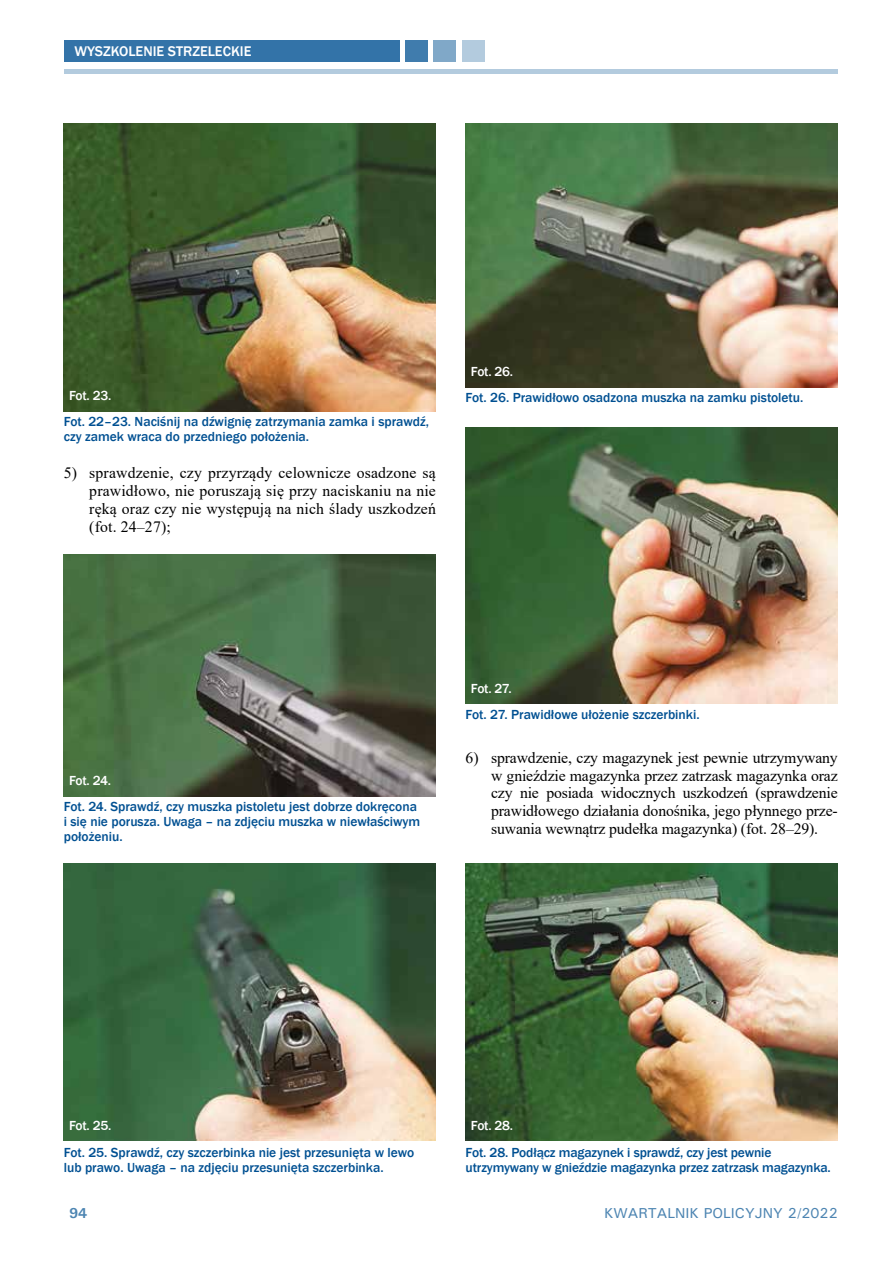
<style>
.page{position:relative;width:893px;height:1263px;background:#fff}
.page>*{position:absolute;margin:0;border:0;box-sizing:border-box;transform-origin:0 0}
.t1{font:15.75px/17.9px "Times New Roman";color:#000;text-align:justify}
.t2{font:500 14.4px "Univers";color:#4d85b2}
.t3{font:500 14.4px "Franklin Gothic";color:#fff}
.t4{font:700 14.4px "Univers";color:#4d85b2}
.t5{font:500 13.5px/15px "Franklin Gothic";color:#005092}
.t6{font:500 13.5px "Franklin Gothic";letter-spacing:-.02em;color:#fff}
</style>
<div class="page">
<hr style="left:64px;top:70px;width:774px;height:4px;background:#b3cbde">
<div style="left:64px;top:41px;width:336px;height:21px;background:#3373a8"></div>
<div style="left:405px;top:41px;width:23px;height:21px;background:#407cad"></div>
<div style="left:433px;top:41px;width:23px;height:21px;background:#80a8c8"></div>
<div style="left:462px;top:41px;width:23px;height:21px;background:#b3cbde"></div>
<img style="left:64px;top:863px;width:372px;height:278px">
<img style="left:466px;top:863px;width:372px;height:278px">
<img style="left:466px;top:123px;width:372px;height:264px">
<img style="left:466px;top:427px;width:372px;height:277px">
<img style="left:64px;top:554px;width:372px;height:243px">
<img style="left:64px;top:123px;width:372px;height:289px">
<p class="t3" style="left:74px;top:43px;width:179px">WYSZKOLENIE STRZELECKIE</p>
<p class="t6" style="left:69px;top:387px;width:44px">Fot. 23.</p>
<p class="t5" style="left:64px;top:414px;width:367px">Fot. 22–23. Naciśnij na dźwignię zatrzymania zamka i sprawdź, czy zamek wraca do przedniego położenia.</p>
<p class="t1" style="left:89px;top:464px;width:348px;text-indent:-26px">5) sprawdzenie, czy przyrządy celownicze osadzone są prawidłowo, nie poruszają się przy naciskaniu na nie ręką oraz czy nie występują na nich ślady uszkodzeń (fot. 24–27);</p>
<p class="t6" style="left:471px;top:363px;width:44px">Fot. 26.</p>
<p class="t5" style="left:466px;top:390px;width:339px">Fot. 26. Prawidłowo osadzona muszka na zamku pistoletu.</p>
<p class="t6" style="left:69px;top:772px;width:43px">Fot. 24.</p>
<p class="t5" style="left:64px;top:799px;width:358px">Fot. 24. Sprawdź, czy muszka pistoletu jest dobrze dokręcona i się nie porusza. Uwaga – na zdjęciu muszka w niewłaściwym położeniu.</p>
<p class="t6" style="left:471px;top:680px;width:42px">Fot. 27.</p>
<p class="t5" style="left:466px;top:707px;width:236px">Fot. 27. Prawidłowe ułożenie szczerbinki.</p>
<p class="t1" style="left:491px;top:748px;width:348px;text-indent:-26px">6) sprawdzenie, czy magazynek jest pewnie utrzymywany w gnieździe magazynka przez zatrzask magazynka oraz czy nie posiada widocznych uszkodzeń (sprawdzenie prawidłowego działania donośnika, jego płynnego prze&shy;suwania wewnątrz pudełka magazynka) (fot. 28–29).</p>
<p class="t6" style="left:69px;top:1117px;width:44px">Fot. 25.</p>
<p class="t6" style="left:471px;top:1117px;width:44px">Fot. 28.</p>
<p class="t5" style="left:64px;top:1145px;width:352px">Fot. 25. Sprawdź, czy szczerbinka nie jest przesunięta w lewo lub prawo. Uwaga – na zdjęciu przesunięta szczerbinka.</p>
<p class="t5" style="left:466px;top:1145px;width:367px">Fot. 28. Podłącz magazynek i sprawdź, czy jest pewnie utrzymywany w gnieździe magazynka przez zatrzask magazynka.</p>
<p class="t4" style="left:69px;top:1204px;width:20px">94</p>
<p class="t2" style="left:604px;top:1204px;width:235px">KWARTALNIK POLICYJNY 2/2022</p>
</div>
